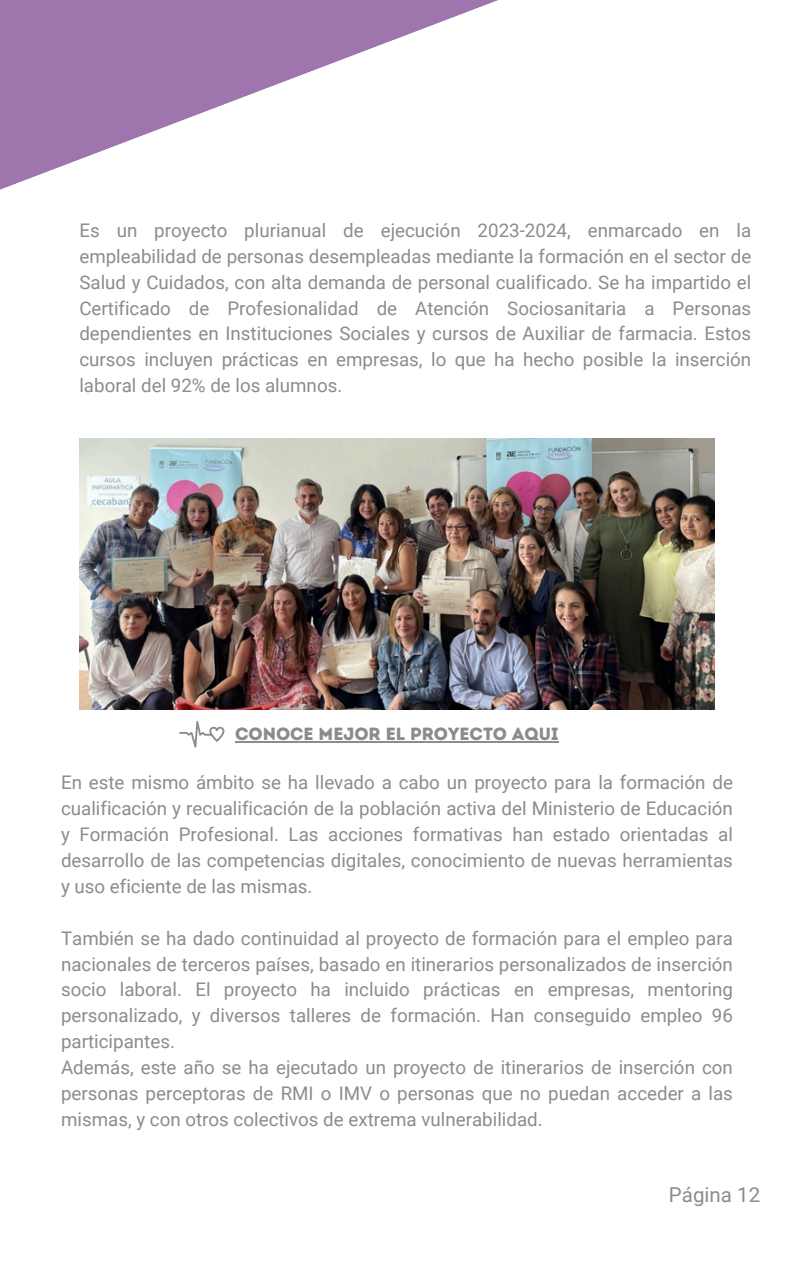
<style>
.page{position:relative;width:794px;height:1266px;background:#fff}
.page>*{position:absolute;margin:0;border:0;box-sizing:border-box;transform-origin:0 0}
.t1{font:20.48px "Roboto";color:#8c8c8c}
.t2{font:18.75px/25.9px "Roboto";color:#8c8c8c;text-align:justify}
.t3{font:17.62px "Intro Rust Base";color:#8c8c8c}
</style>
<div class="page">
<svg style="left:0;top:0;width:498px;height:190px"></svg>
<img style="left:79px;top:439px;width:635px;height:270px">
<svg style="left:179px;top:721px;width:45px;height:26px"></svg>
<hr style="left:235px;top:741px;width:323px;height:2px;background:#8c8c8c">
<p class="t2" style="left:79px;top:218px;width:673px">Es un proyecto plurianual de ejecución 2023-2024, enmarcado en la empleabilidad de personas desempleadas mediante la formación en el sector de Salud y Cuidados, con alta demanda de personal cualificado. Se ha impartido el Certificado de Profesionalidad de Atención Sociosanitaria a Personas dependientes en Instituciones Sociales y cursos de Auxiliar de farmacia. Estos cursos incluyen prácticas en empresas, lo que ha hecho posible la inserción laboral del 92% de los alumnos.</p>
<h1 class="t3" style="left:235px;top:723px;width:325px">CONOCE MEJOR EL PROYECTO AQUI</h1>
<p class="t2" style="left:61px;top:770px;width:673px">En este mismo ámbito se ha llevado a cabo un proyecto para la formación de cualificación y recualificación de la población activa del Ministerio de Educación y Formación Profesional. Las acciones formativas han estado orientadas al desarrollo de las competencias digitales, conocimiento de nuevas herramientas y uso eficiente de las mismas.</p>
<h1 class="t2" style="left:61px;top:925px;width:673px;text-align:left">También se ha dado continuidad al proyecto de formación para el empleo para nacionales de terceros países, basado en itinerarios personalizados de inserción socio laboral. El proyecto ha incluido prácticas en empresas, mentoring personalizado, y diversos talleres de formación. Han conseguido empleo 96 participantes.<br>Además, este año se ha ejecutado un proyecto de itinerarios de inserción con personas perceptoras de RMI o IMV o personas que no puedan acceder a las mismas, y con otros colectivos de extrema vulnerabilidad.</h1>
<p class="t1" style="left:668px;top:1182px;width:93px">Página 12</p>
</div>
